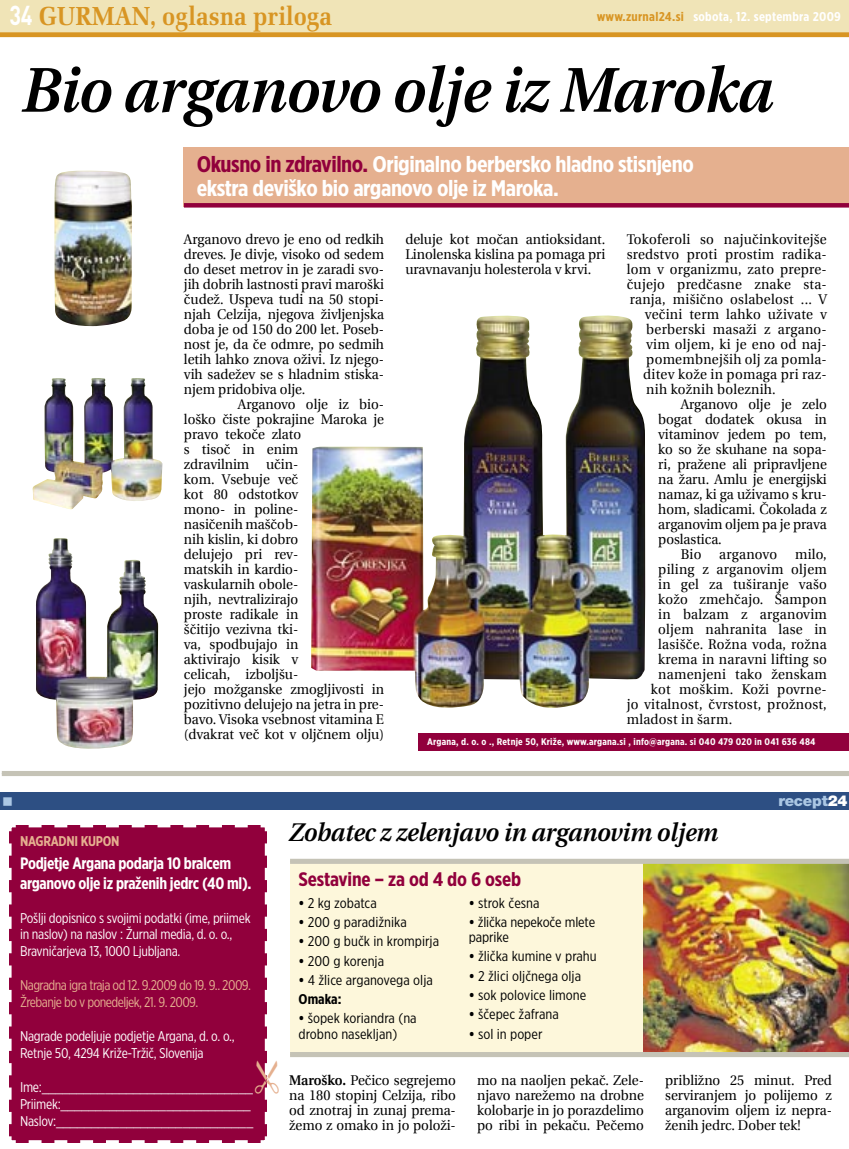
<style>
.page{position:relative;width:849px;height:1149px;background:#fff}
.page>*{position:absolute;margin:0;border:0;box-sizing:border-box;transform-origin:0 0}
.Naslov_16{font:italic 600 63px "VL Utopia";letter-spacing:-.01em;color:#000;scale:.95 1}
.t1{font:700 27px "URW Latino TOT";color:#d89523;scale:.9 1}
.Naslov_16-2{font:italic 600 25.5px "VL Utopia";letter-spacing:-.01em;color:#000;scale:.95 1}
.GothExtrNar_15pt_bold_white{font:700 22.5px/24px "Gotham Extra Narrow RB";letter-spacing:-.02em;color:#fff;scale:1.05 1}
.Infomat_bold_red{font:700 19.5px "Gotham Extra Narrow RB";letter-spacing:-.01em;color:#91003c;scale:1.05 1}
.t2{font:700 16.5px/19.8px "Gotham Extra Narrow RB";letter-spacing:-.02em;color:#fff}
.HelNeu93_10pt_blue_left{font:900 15px "VL Helvetica Neue";letter-spacing:-.01em;color:#abc7e4}
.body_tekst{font:14.1px/15px "VL Utopia";color:#000;text-align:justify;scale:.95 1}
.body_tekst-2{font:14.1px "VL Utopia";letter-spacing:.02em;color:#000;scale:.95 1}
.t3{font:14.1px/17px "Gotham Extra Narrow RB";letter-spacing:-.02em;color:#fff}
.Infomat_tekst{font:14.1px/15px "Gotham Extra Narrow RB";color:#000;scale:1.05 1}
.t4{font:14.1px/17px "Gotham Extra Narrow RB";letter-spacing:-.04em;color:#e5b08f}
.t5{font:700 14.1px "Gotham Extra Narrow RB";letter-spacing:-.02em;color:#e5b08f}
.Infomat_tekst-2{font:700 14.1px "Gotham Extra Narrow RB";color:#000;scale:1.05 1}
.t6{font:700 12.75px "Gotham Extra Narrow";letter-spacing:.02em;color:#fff;scale:1.05 1}
.email_white{font:700 9.6px "Gotham Extra Narrow RB";letter-spacing:.02em;color:#fff;scale:1.07 1}
.s1{font-family:"VLDINMB";color:#fff}
.s2{color:#d89523}
.s3{color:#91003c}
.s4{color:#fff}
.s5{font-weight:700}
.s6{font-weight:600}
</style>
<div class="page">
<div style="left:419px;top:733px;width:430px;height:17px;background:#91003c"></div>
<div style="left:290px;top:858px;width:554px;height:196px;background:#fdf7db"></div>
<div style="left:0;top:792px;width:849px;height:17px;background:#2d4f83"></div>
<div style="left:184px;top:147px;width:665px;height:60px;background:#e5b08f"></div>
<hr style="left:184px;top:203px;width:665px;height:4px;background:#91003c">
<div style="left:2px;top:770px;width:847px;height:5px;background:#c5c3b6"></div>
<div style="left:0;top:0;width:849px;height:33px;background:#f0e4b7"></div>
<div style="left:0;top:32px;width:849px;height:5px;background:#d89523"></div>
<img style="left:54px;top:170px;width:78px;height:157px">
<img style="left:311px;top:315px;width:334px;height:393px">
<img style="left:32px;top:378px;width:131px;height:131px">
<img style="left:36px;top:538px;width:123px;height:211px">
<img style="left:644px;top:863px;width:205px;height:188px">
<div style="left:290px;top:1051px;width:559px;height:5px;background:#c5c3b6"></div>
<div style="left:290px;top:858px;width:559px;height:5px;background:#c5c3b6"></div>
<div style="left:9px;top:825px;width:258px;height:318px;background:#91003c"></div>
<p class="t1" style="left:9px;top:1px;width:360px"><span class="s1">34</span> GURMAN, oglasna priloga</p>
<p class="t6" style="left:597px;top:8px;width:234px"><span class="s2">www.zurnal24.si</span> sobota, 12. septembra 2009</p>
<p class="Naslov_16" style="left:21px;top:51px;width:793px">Bio arganovo olje iz Maroka</p>
<p class="GothExtrNar_15pt_bold_white" style="left:197px;top:151px;width:475px"><span class="s3">Okusno in zdravilno.</span> Originalno berbersko hladno stisnjeno ekstra deviško bio arganovo olje iz Maroka.</p>
<p class="body_tekst" style="left:184px;top:231px;width:212px">Arganovo drevo je eno od redkih dreves. Je divje, visoko od sedem do deset metrov in je zaradi svo&shy;jih dobrih lastnosti pravi maroški čudež. Uspeva tudi na 50 stopi&shy;njah Celzija, njegova življenjska doba je od 150 do 200 let. Poseb&shy;nost je, da če odmre, po sedmih letih lahko znova oživi. Iz njego&shy;vih sadežev se s hladnim stiska&shy;njem pridobiva olje.</p>
<p class="body_tekst" style="left:184px;top:396px;width:212px;text-align:left;text-indent:54px">Arganovo olje iz bio&shy;loško čiste pokrajine Maroka je pravo tekoče zlato<br>s tisoč in enim<br>zdravilnim učin-<br>kom. Vsebuje več<br>kot 80 odstotkov<br>mono- in poline-<br>nasičenih maščob-<br>nih kislin, ki dobro<br>delujejo pri rev-<br>matskih in kardio-<br>vaskularnih obole-<br>njih, nevtralizirajo<br>proste radikale in<br>ščitijo vezivna tki-<br>va, spodbujajo in<br>aktivirajo kisik v<br>celicah, izboljšu-<br>jejo možganske zmogljivosti in pozitivno delujejo na jetra in pre&shy;bavo. Visoka vsebnost vitamina E (dvakrat več kot v oljčnem olju)</p>
<p class="body_tekst" style="left:405px;top:231px;width:212px">deluje kot močan antioksidant.<br>Linolenska kislina pa pomaga pri uravnavanju holesterola v krvi.</p>
<p class="body_tekst-2" style="left:627px;top:230px;width:212px">Tokoferoli so najučinkovitejše</p>
<p class="body_tekst-2" style="left:627px;top:245px;width:212px">sredstvo proti prostim radika-</p>
<p class="body_tekst-2" style="left:627px;top:260px;width:212px">lom v organizmu, zato prepre-</p>
<p class="body_tekst-2" style="left:627px;top:275px;width:212px">čujejo predčasne znake sta-</p>
<p class="body_tekst-2" style="left:630px;top:290px;width:209px">ranja, mišično oslabelost ... V</p>
<p class="body_tekst-2" style="left:645px;top:305px;width:193px">večini term lahko uživate v</p>
<p class="body_tekst-2" style="left:646px;top:320px;width:192px">berberski masaži z argano-</p>
<p class="body_tekst-2" style="left:646px;top:335px;width:192px">vim oljem, ki je eno od naj-</p>
<p class="body_tekst-2" style="left:646px;top:350px;width:192px">pomembnejših olj za pomla-</p>
<p class="body_tekst-2" style="left:643px;top:365px;width:195px">ditev kože in pomaga pri raz-</p>
<p class="body_tekst-2" style="left:646px;top:380px;width:138px">nih kožnih boleznih.</p>
<p class="body_tekst" style="left:658px;top:396px;width:179px;text-indent:22px">Arganovo olje je zelo bogat dodatek okusa in vitaminov jedem po tem, ko so že skuhane na sopa&shy;ri, pražene ali pripravljene na žaru. Amlu je energijski namaz, ki ga uživamo s kru&shy;hom, sladicami. Čokolada z arganovim oljem pa je prava poslastica.</p>
<p class="body_tekst" style="left:681px;top:546px;width:23px">Bio</p>
<p class="body_tekst-2" style="left:719px;top:545px;width:63px">arganovo</p>
<p class="body_tekst" style="left:795px;top:546px;width:35px">milo,</p>
<p class="body_tekst-2" style="left:658px;top:560px;width:179px">piling z arganovim oljem</p>
<p class="body_tekst-2" style="left:658px;top:575px;width:179px">in gel za tuširanje vašo</p>
<p class="body_tekst-2" style="left:658px;top:590px;width:179px">kožo zmehčajo. Šampon</p>
<p class="body_tekst-2" style="left:658px;top:605px;width:179px">in balzam z arganovim</p>
<p class="body_tekst-2" style="left:658px;top:620px;width:179px">oljem nahranita lase in</p>
<p class="body_tekst-2" style="left:658px;top:635px;width:179px">lasišče. Rožna voda, rožna</p>
<p class="body_tekst-2" style="left:658px;top:650px;width:179px">krema in naravni lifting so</p>
<p class="body_tekst-2" style="left:658px;top:665px;width:179px">namenjeni tako ženskam</p>
<p class="body_tekst-2" style="left:651px;top:680px;width:187px">kot moškim. Koži povrne-</p>
<p class="body_tekst-2" style="left:627px;top:695px;width:212px">jo vitalnost, čvrstost, prožnost,</p>
<p class="body_tekst-2" style="left:627px;top:710px;width:113px">mladost in šarm.</p>
<p class="email_white" style="left:427px;top:735px;width:365px">Argana, d. o. o ., Retnje 50, Križe, www.argana.si , info@argana. si 040 479 020 in 041 636 484</p>
<p class="HelNeu93_10pt_blue_left" style="left:778px;top:790px;width:71px">recept<span class="s4">24</span></p>
<p class="t5" style="left:20px;top:831px;width:101px">NAGRADNI KUPON</p>
<p class="t2" style="left:20px;top:852px;width:233px">Podjetje Argana podarja 10 bralcem arganovo olje iz praženih jedrc (40 ml).</p>
<p class="t3" style="left:20px;top:908px;width:232px">Pošlji dopisnico s svojimi podatki (ime, priimek in naslov) na naslov : Žurnal media, d. o. o.,<br>Bravničarjeva 13, 1000 Ljubljana.</p>
<p class="t4" style="left:20px;top:975px;width:232px">Nagradna igra traja od 12. 9.2009 do 19. 9.. 2009.<br>Žrebanje bo v ponedeljek, 21. 9. 2009.</p>
<p class="t3" style="left:20px;top:1026px;width:216px">Nagrade podeljuje podjetje Argana, d. o. o.,<br>Retnje 50, 4294 Križe-Tržič, Slovenija</p>
<p class="t3" style="left:20px;top:1077px;width:234px">Ime:______________________________</p>
<p class="t3" style="left:20px;top:1094px;width:232px">Priimek:___________________________</p>
<p class="Naslov_16-2" style="left:289px;top:815px;width:453px">Zobatec z zelenjavo in arganovim oljem</p>
<p class="Infomat_bold_red" style="left:299px;top:866px;width:213px">Sestavine – za od 4 do 6 oseb</p>
<p class="Infomat_tekst" style="left:299px;top:894px;width:76px"><span class="s5">•</span> 2 kg zobatca</p>
<p class="Infomat_tekst" style="left:299px;top:913px;width:105px"><span class="s5">•</span> 200 g paradižnika</p>
<p class="Infomat_tekst" style="left:299px;top:933px;width:135px"><span class="s5">•</span> 200 g bučk in krompirja</p>
<p class="Infomat_tekst" style="left:299px;top:952px;width:83px"><span class="s5">•</span> 200 g korenja</p>
<p class="Infomat_tekst" style="left:299px;top:971px;width:129px"><span class="s5">•</span> 4 žlice arganovega olja</p>
<p class="Infomat_tekst-2" style="left:299px;top:990px;width:42px">Omaka:</p>
<p class="Infomat_tekst" style="left:299px;top:1010px;width:114px"><span class="s5">•</span> šopek koriandra (na drobno nasekljan)</p>
<p class="Infomat_tekst" style="left:469px;top:894px;width:69px"><span class="s5">•</span> strok česna</p>
<p class="Infomat_tekst" style="left:469px;top:913px;width:122px"><span class="s5">•</span> žlička nepekoče mlete paprike</p>
<p class="Infomat_tekst" style="left:469px;top:948px;width:123px"><span class="s5">•</span> žlička kumine v prahu</p>
<p class="Infomat_tekst" style="left:469px;top:967px;width:108px"><span class="s5">•</span> 2 žlici oljčnega olja</p>
<p class="Infomat_tekst" style="left:469px;top:986px;width:113px"><span class="s5">•</span> sok polovice limone</p>
<p class="Infomat_tekst" style="left:469px;top:1005px;width:87px"><span class="s5">•</span> ščepec žafrana</p>
<p class="Infomat_tekst" style="left:469px;top:1025px;width:72px"><span class="s5">•</span> sol in poper</p>
<p class="body_tekst" style="left:289px;top:1071px;width:177px"><span class="s6">Maroško.</span> Pečico segrejemo na 180 stopinj Celzija, ribo od znotraj in zunaj prema&shy;žemo z omako in jo položi-</p>
<p class="body_tekst" style="left:477px;top:1071px;width:177px">mo na naoljen pekač. Zele&shy;njavo narežemo na drobne kolobarje in jo porazdelimo po ribi in pekaču. Pečemo</p>
<p class="body_tekst" style="left:665px;top:1071px;width:177px">približno 25 minut. Pred serviranjem jo polijemo z arganovim oljem iz nepra&shy;ženih jedrc. Dober tek!</p>
</div>
